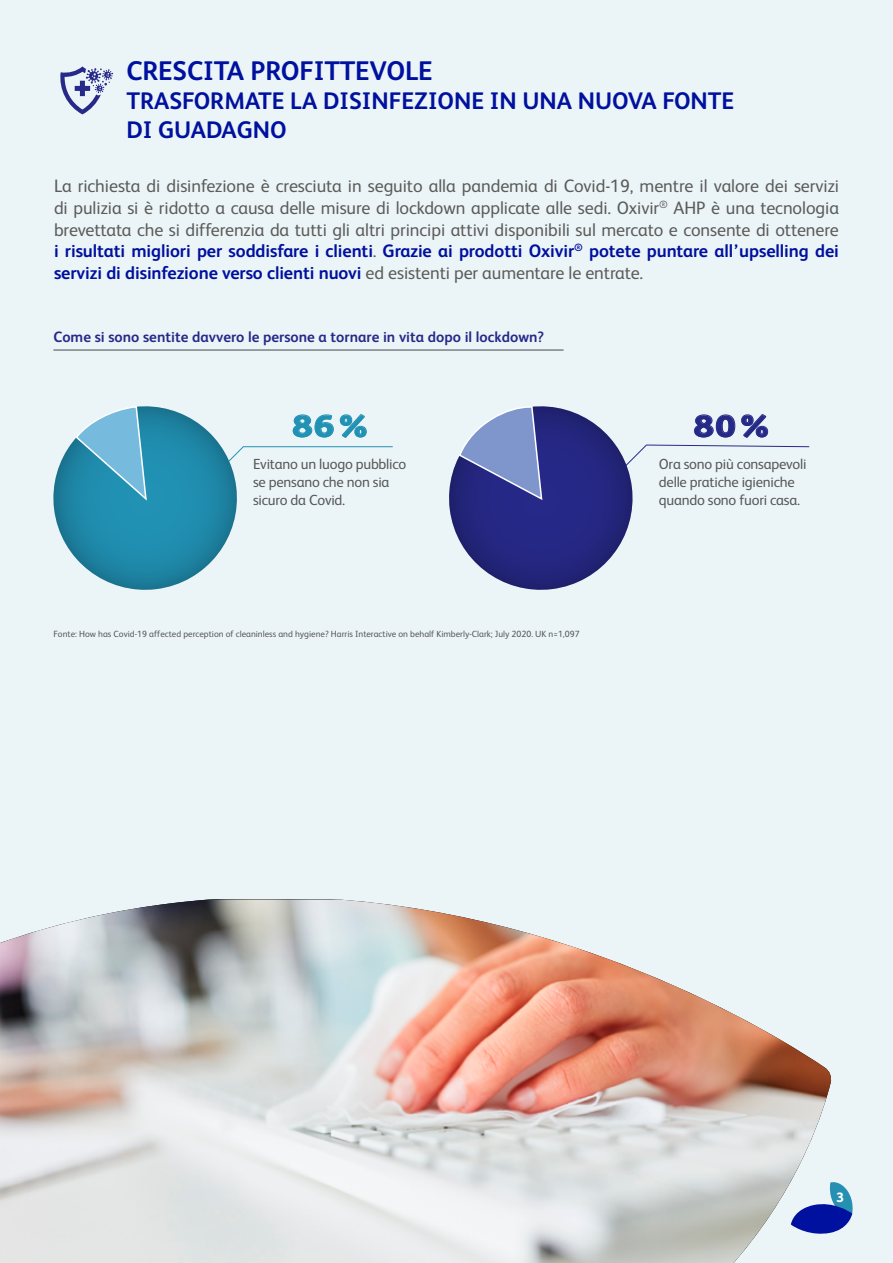
<style>
.page{position:relative;width:893px;height:1263px;background:#ebf5f8}
.page>*{position:absolute;margin:0;border:0;box-sizing:border-box;transform-origin:0 0}
.t1{font:800 30.6px "FS Albert";color:#2191b4;scale:1.18 1}
.t2{font:800 30.6px "FS Albert";color:#272988;scale:1.18 1}
.t3{font:700 27px "FS Albert";letter-spacing:-.005em;color:#00109f}
.t4{font:700 24px/28.8px "FS Albert";color:#00109f}
.t5{font:18px/21.6px "FS Albert";letter-spacing:-.005em;color:#5c5c5a;text-align:justify}
.t6{font:700 15px "FS Albert";color:#272988}
.t7{font:14.7px/17.5px "FS Albert";letter-spacing:-.015em;color:#585857}
.t8{font:800 13.5px "FS Albert";color:#fff}
.t9{font:9px "FS Albert";color:#585857}
.s1{font-weight:700;color:#00109e}
</style>
<div class="page">
<svg style="left:60px;top:66px;width:53px;height:48px"></svg>
<svg style="left:53px;top:406px;width:340px;height:184px"></svg>
<svg style="left:449px;top:406px;width:361px;height:184px"></svg>
<hr style="left:53px;top:350px;width:511px;height:1px;background:#444548">
<img style="left:0;top:899px;width:832px;height:364px">
<svg style="left:791px;top:1181px;width:62px;height:55px"></svg>
<h2 class="t3" style="left:126px;top:53px;width:308px">CRESCITA PROFITTEVOLE</h2>
<h3 class="t4" style="left:126px;top:86px;width:609px">TRASFORMATE LA DISINFEZIONE IN UNA NUOVA FONTE<br>DI GUADAGNO</h3>
<p class="t5" style="left:54px;top:175px;width:787px">La richiesta di disinfezione è cresciuta in seguito alla pandemia di Covid-19, mentre il valore dei servizi di pulizia si è ridotto a causa delle misure di lockdown applicate alle sedi. Oxivir<sup>®</sup> AHP è una tecnologia brevettata che si differenzia da tutti gli altri principi attivi disponibili sul mercato e consente di ottenere <span class="s1">i risultati migliori per soddisfare i clienti</span>. <span class="s1">Grazie ai prodotti Oxivir</span><sup>®</sup> <span class="s1">potete puntare all’upselling dei servizi di disinfezione verso clienti nuovi</span> ed esistenti per aumentare le entrate.</p>
<p class="t6" style="left:53px;top:327px;width:492px">Come si sono sentite davvero le persone a tornare in vita dopo il lockdown?</p>
<h1 class="t1" style="left:292px;top:404px;width:69px">86%</h1>
<h1 class="t2" style="left:694px;top:404px;width:69px">80%</h1>
<p class="t7" style="left:253px;top:455px;width:155px">Evitano un luogo pubblico se pensano che non sia sicuro da Covid.</p>
<p class="t7" style="left:659px;top:455px;width:149px">Ora sono più consapevoli delle pratiche igieniche quando sono fuori casa.</p>
<p class="t9" style="left:53px;top:628px;width:528px">Fonte: How has Covid-19 affected perception of cleaninless and hygiene? Harris Interactive on behalf Kimberly-Clark; July 2020. UK n=1,097</p>
<p class="t8" style="left:836px;top:1187px;width:9px">3</p>
</div>
